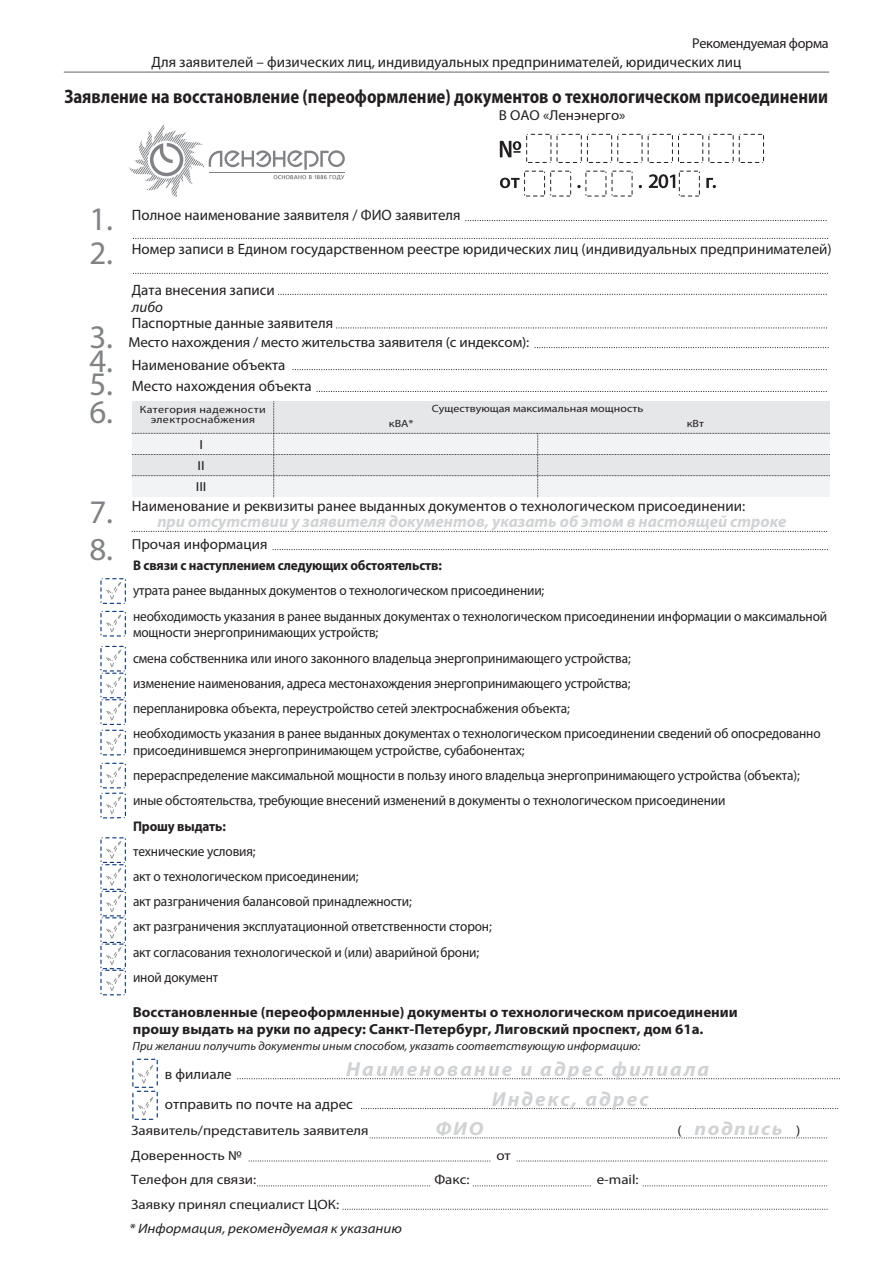
<style>
.page{position:relative;width:893px;height:1263px;background:#fff}
.page>*{position:absolute;margin:0;border:0;box-sizing:border-box;transform-origin:0 0}
.t1{font:33px "Myriad Pro";color:#808285}
.t2{font:31.95px "Myriad Pro";color:#808285}
.t3{font:italic 700 20.4px "Myriad Pro";letter-spacing:.1em;color:#d1d2d4}
.t4{font:700 semi-condensed 19.5px "Myriad Pro";color:#231f20;scale:.92 1}
.t5{font:italic 700 19.05px "Myriad Pro";letter-spacing:.075em;color:#d1d2d4;scale:1.11 1}
.t6{font:italic 700 16.5px "Myriad Pro";color:#d1d2d4}
.t7{font:15px "Myriad Pro";color:#231f20}
.t8{font:italic 15px "Myriad Pro";color:#231f20}
.t9{font:700 14.55px/17.4px "Myriad Pro";color:#231f20}
.t10{font:14.55px/30.6px "Myriad Pro";color:#231f20}
.t11{font:14.4px "Myriad Pro";letter-spacing:-.01em;color:#231f20;scale:1.04 1}
.t12{font:14.25px "Myriad Pro";letter-spacing:-.02em;color:#231f20}
.t13{font:13.95px/25.2px "Myriad Pro";letter-spacing:-.01em;color:#231f20;scale:.95 1}
.t14{font:700 13.95px "Myriad Pro";letter-spacing:-.01em;color:#231f20;scale:.95 1}
.t15{font:13.5px/24.5px "Myriad Pro";color:#231f20;scale:1.11 1}
.t16{font:italic 13.5px "Myriad Pro";color:#231f20;scale:1.11 1}
.t17{font:13.05px/21.6px "Myriad Pro";color:#231f20;scale:1.14 1}
.t18{font:italic 12px "Myriad Pro";color:#231f20}
.t19{font:10.5px "Myriad Pro";color:#231f20;scale:1.14 1}
.t20{font:10.5px/10.5px "Myriad Pro";letter-spacing:.03em;color:#231f20;text-align:center;scale:1.14 1}
.s1{font-size:33px;color:#808285}
</style>
<div class="page">
<svg style="left:466px;top:220px;width:361px;height:1px"></svg>
<svg style="left:133px;top:238px;width:695px;height:1px"></svg>
<svg style="left:133px;top:273px;width:695px;height:1px"></svg>
<svg style="left:279px;top:294px;width:548px;height:1px"></svg>
<svg style="left:336px;top:327px;width:491px;height:1px"></svg>
<svg style="left:132px;top:531px;width:696px;height:1px"></svg>
<hr style="left:64px;top:72px;width:765px;height:1px;background:#636366">
<svg style="left:535px;top:347px;width:293px;height:1px"></svg>
<svg style="left:293px;top:369px;width:534px;height:1px"></svg>
<svg style="left:317px;top:391px;width:510px;height:1px"></svg>
<svg style="left:273px;top:549px;width:555px;height:1px"></svg>
<svg style="left:343px;top:1209px;width:485px;height:1px"></svg>
<svg style="left:259px;top:1185px;width:172px;height:1px"></svg>
<svg style="left:643px;top:1185px;width:184px;height:1px"></svg>
<svg style="left:473px;top:1185px;width:118px;height:1px"></svg>
<svg style="left:517px;top:1160px;width:311px;height:1px"></svg>
<svg style="left:249px;top:1160px;width:242px;height:1px"></svg>
<svg style="left:370px;top:1137px;width:457px;height:1px"></svg>
<svg style="left:100px;top:578px;width:26px;height:26px"></svg>
<svg style="left:100px;top:611px;width:26px;height:25px"></svg>
<svg style="left:100px;top:646px;width:26px;height:109px"></svg>
<svg style="left:100px;top:763px;width:26px;height:55px"></svg>
<svg style="left:100px;top:837px;width:26px;height:158px"></svg>
<svg style="left:557px;top:134px;width:207px;height:29px"></svg>
<svg style="left:500px;top:171px;width:71px;height:26px"></svg>
<svg style="left:577px;top:171px;width:29px;height:26px"></svg>
<svg style="left:612px;top:171px;width:21px;height:26px"></svg>
<svg style="left:649px;top:171px;width:51px;height:26px"></svg>
<svg style="left:706px;top:178px;width:10px;height:10px"></svg>
<svg style="left:129px;top:125px;width:216px;height:72px"></svg>
<svg style="left:500px;top:134px;width:51px;height:29px"></svg>
<svg style="left:132px;top:1059px;width:26px;height:61px"></svg>
<svg style="left:238px;top:1078px;width:601px;height:1px"></svg>
<svg style="left:361px;top:1108px;width:478px;height:1px"></svg>
<svg style="left:132px;top:401px;width:697px;height:96px"></svg>
<p class="t12" style="left:692px;top:35px;width:138px">Рекомендуемая форма</p>
<p class="t7" style="left:152px;top:53px;width:591px">Для заявителей – физических лиц, индивидуальных предпринимателей, юридических лиц</p>
<h3 class="t4" style="left:64px;top:86px;width:832px">Заявление на восстановление (переоформление) документов о технологическом присоединении</h3>
<p class="t11" style="left:499px;top:108px;width:123px">В ОАО «Ленэнерго»</p>
<h1 class="t1" style="left:89px;top:201px;width:25px">1.</h1>
<h1 class="t1" style="left:89px;top:235px;width:25px">2.</h1>
<p class="t7" style="left:132px;top:207px;width:330px">Полное наименование заявителя / ФИО заявителя</p>
<p class="t7" style="left:132px;top:241px;width:701px">Номер записи в Едином государственном реестре юридических лиц (индивидуальных предпринимателей)</p>
<p class="t7" style="left:132px;top:281px;width:144px">Дата внесения записи</p>
<p class="t8" style="left:132px;top:299px;width:33px">либо</p>
<p class="t7" style="left:132px;top:315px;width:203px">Паспортные данные заявителя</p>
<p class="t7" style="left:89px;top:356px;width:198px"><span class="s1">4.</span> Наименование объекта</p>
<p class="t7" style="left:89px;top:378px;width:224px"><span class="s1">5.</span> Место нахождения объекта</p>
<h1 class="t1" style="left:89px;top:319px;width:25px">3.</h1>
<p class="t11" style="left:128px;top:334px;width:387px">Место нахождения / место жительства заявителя (с индексом):</p>
<h1 class="t1" style="left:89px;top:394px;width:25px">6.</h1>
<p class="t20" style="left:140px;top:404px;width:112px">Категория надежности электроснабжения</p>
<p class="t19" style="left:432px;top:402px;width:187px">Существующая максимальная мощность</p>
<p class="t19" style="left:389px;top:418px;width:23px">кВА*</p>
<p class="t19" style="left:687px;top:418px;width:17px">кВт</p>
<p class="t17" style="left:198px;top:434px;width:8px">I<br>II</p>
<p class="t17" style="left:196px;top:476px;width:11px">III</p>
<h1 class="t1" style="left:89px;top:493px;width:25px">7.</h1>
<p class="t7" style="left:132px;top:498px;width:615px">Наименование и реквизиты ранее выданных документов о технологическом присоединении:</p>
<p class="t6" style="left:157px;top:512px;width:630px">при отсутствии у заявителя документов, указать об этом в настоящей строке</p>
<h2 class="t2" style="left:89px;top:532px;width:25px">8.</h2>
<p class="t10" style="left:132px;top:529px;width:137px">Прочая информация</p>
<p class="t14" style="left:133px;top:558px;width:327px">В связи с наступлением следующих обстоятельств:</p>
<p class="t13" style="left:133px;top:578px;width:732px">утрата ранее выданных документов о технологическом присоединении;<br>необходимость указания в ранее выданных документах о технологическом присоединении информации о максимальной</p>
<p class="t13" style="left:133px;top:620px;width:725px">мощности энергопринимающих устройств;<br>смена собственника или иного законного владельца энергопринимающего устройства;<br>изменение наименования, адреса местонахождения энергопринимающего устройства;<br>перепланировка объекта, переустройство сетей электроснабжения объекта;<br>необходимость указания в ранее выданных документах о технологическом присоединении сведений об опосредованно</p>
<p class="t13" style="left:133px;top:738px;width:703px">присоединившемся энергопринимающем устройстве, субабонентах;<br>перераспределение максимальной мощности в пользу иного владельца энергопринимающего устройства (объекта); иные обстоятельства, требующие внесений изменений в документы о технологическом присоединении</p>
<p class="t14" style="left:133px;top:818px;width:99px">Прошу выдать:</p>
<p class="t13" style="left:133px;top:839px;width:379px">технические условия;<br>акт о технологическом присоединении;<br>акт разграничения балансовой принадлежности;<br>акт разграничения эксплуатационной ответственности сторон; акт согласования технологической и (или) аварийной брони; иной документ</p>
<p class="t9" style="left:133px;top:1003px;width:606px">Восстановленные (переоформленные) документы о технологическом присоединении прошу выдать на руки по адресу: Санкт-Петербург, Лиговский проспект, дом 61а.</p>
<p class="t18" style="left:133px;top:1039px;width:509px">При желании получить документы иным способом, указать соответствующую информацию:</p>
<p class="t10" style="left:165px;top:1059px;width:189px">в филиале<br>отправить по почте на адрес</p>
<h3 class="t3" style="left:346px;top:1058px;width:364px">Наименование и адрес филиала</h3>
<h3 class="t3" style="left:492px;top:1087px;width:158px">Индекс, адрес</h3>
<p class="t15" style="left:131px;top:1119px;width:215px">Заявитель/представитель заявителя<br>Доверенность №</p>
<h3 class="t5" style="left:694px;top:1118px;width:81px">подпись</h3>
<h3 class="t5" style="left:435px;top:1118px;width:45px">ФИО</h3>
<p class="t15" style="left:677px;top:1118px;width:5px">(</p>
<p class="t15" style="left:796px;top:1118px;width:5px">)</p>
<p class="t15" style="left:496px;top:1143px;width:14px">от</p>
<p class="t15" style="left:131px;top:1168px;width:114px">Телефон для связи:</p>
<p class="t15" style="left:434px;top:1168px;width:33px">Факс:</p>
<p class="t15" style="left:597px;top:1168px;width:39px">e-mail:</p>
<p class="t15" style="left:131px;top:1192px;width:189px">Заявку принял специалист ЦОК:</p>
<p class="t16" style="left:129px;top:1221px;width:247px">* Информация, рекомендуемая к указанию</p>
</div>
